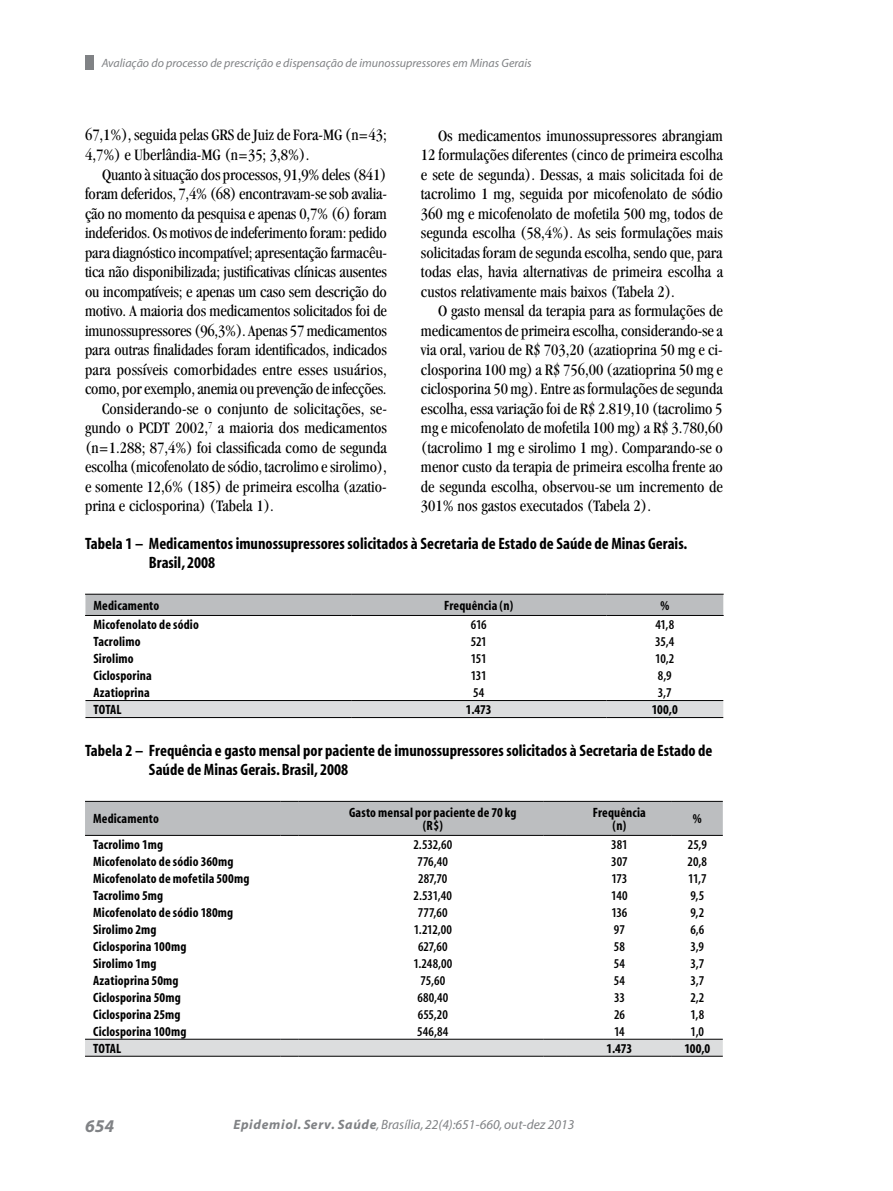
<style>
.page{position:relative;width:893px;height:1191px;background:#fff}
.page>*{position:absolute;margin:0;border:0;box-sizing:border-box;transform-origin:0 0}
.t1{font:italic 700 18px "Myriad";color:#808285}
.t2{font:condensed 16.5px/19.5px "Garamond";letter-spacing:-.01em;color:#000;text-align:justify}
.t3{font:700 condensed 16.5px/19.5px "Myriad";color:#000}
.t4{font:700 condensed 13.5px/13.5px "Myriad";letter-spacing:.01em;color:#000;text-align:center}
.t5{font:600 condensed 13.5px "Myriad";letter-spacing:-.005em;color:#000}
.t6{font:italic 13.5px "Myriad";color:#808285}
.t7{font:italic 12px "Myriad";color:#808285}
.s1{font-weight:700}
</style>
<div class="page">
<div style="left:85px;top:55px;width:9px;height:15px;background:#808285"></div>
<div style="left:85px;top:595px;width:638px;height:20px;background:#bcbec0"></div>
<div style="left:85px;top:701px;width:638px;height:16px;background:#dcddde"></div>
<hr style="left:85px;top:594px;width:266px;height:1px;background:#000">
<hr style="left:351px;top:594px;width:255px;height:1px;background:#000">
<hr style="left:606px;top:594px;width:118px;height:1px;background:#000">
<hr style="left:85px;top:615px;width:266px;height:1px;background:#000">
<hr style="left:351px;top:615px;width:255px;height:1px;background:#000">
<hr style="left:606px;top:615px;width:118px;height:1px;background:#000">
<hr style="left:85px;top:700px;width:266px;height:1px;background:#000">
<hr style="left:351px;top:700px;width:255px;height:1px;background:#000">
<hr style="left:606px;top:700px;width:117px;height:1px;background:#000">
<hr style="left:85px;top:717px;width:266px;height:1px;background:#000">
<hr style="left:351px;top:717px;width:255px;height:1px;background:#000">
<hr style="left:606px;top:717px;width:117px;height:1px;background:#000">
<svg style="left:85px;top:801px;width:638px;height:35px;background:#b3b5b7"></svg>
<hr style="left:567px;top:835px;width:105px;height:1px;background:#000">
<hr style="left:672px;top:835px;width:51px;height:1px;background:#000">
<svg style="left:85px;top:1038px;width:638px;height:18px;background:#cecfd0"></svg>
<hr style="left:567px;top:1055px;width:105px;height:1px;background:#000">
<hr style="left:672px;top:1055px;width:51px;height:1px;background:#000">
<p class="t7" style="left:102px;top:57px;width:431px">Avaliação do processo de prescrição e dispensação de imunossupressores em Minas Gerais</p>
<p class="t2" style="left:85px;top:125px;width:303px">67,1%), seguida pelas GRS de Juiz de Fora-MG (n=43;<br>4,7%) e Uberlândia-MG (n=35; 3,8%).</p>
<p class="t2" style="left:102px;top:164px;width:286px">Quanto à situação dos processos, 91,9% deles (841)</p>
<p class="t2" style="left:85px;top:184px;width:303px">foram deferidos, 7,4% (68) encontravam-se sob avalia-</p>
<p class="t2" style="left:85px;top:203px;width:303px">ção no momento da pesquisa e apenas 0,7% (6) foram</p>
<p class="t2" style="left:85px;top:223px;width:303px">indeferidos. Os motivos de indeferimento foram: pedido</p>
<p class="t2" style="left:85px;top:242px;width:303px">para diagnóstico incompatível; apresentação farmacêu-</p>
<p class="t2" style="left:85px;top:262px;width:303px">tica não disponibilizada; justificativas clínicas ausentes</p>
<p class="t2" style="left:85px;top:281px;width:303px">ou incompatíveis; e apenas um caso sem descrição do</p>
<p class="t2" style="left:85px;top:301px;width:303px">motivo. A maioria dos medicamentos solicitados foi de</p>
<p class="t2" style="left:85px;top:320px;width:303px">imunossupressores (96,3%). Apenas 57 medicamentos</p>
<p class="t2" style="left:85px;top:340px;width:303px">para outras finalidades foram identificados, indicados</p>
<p class="t2" style="left:85px;top:359px;width:303px">para possíveis comorbidades entre esses usuários,</p>
<p class="t2" style="left:85px;top:379px;width:303px">como, por exemplo, anemia ou prevenção de infecções.</p>
<p class="t2" style="left:102px;top:398px;width:286px">Considerando-se o conjunto de solicitações, se-</p>
<p class="t2" style="left:85px;top:418px;width:303px">gundo o PCDT 2002,<sup>7</sup> a maioria dos medicamentos</p>
<p class="t2" style="left:85px;top:437px;width:303px">(n=1.288; 87,4%) foi classificada como de segunda</p>
<p class="t2" style="left:85px;top:457px;width:303px">escolha (micofenolato de sódio, tacrolimo e sirolimo),</p>
<p class="t2" style="left:85px;top:476px;width:303px">e somente 12,6% (185) de primeira escolha (azatio-</p>
<p class="t2" style="left:85px;top:496px;width:190px">prina e ciclosporina) (Tabela 1).</p>
<p class="t2" style="left:421px;top:125px;width:304px;text-indent:17px">Os medicamentos imunossupressores abrangiam 12 formulações diferentes (cinco de primeira escolha e sete de segunda). Dessas, a mais solicitada foi de tacrolimo 1 mg, seguida por micofenolato de sódio 360 mg e micofenolato de mofetila 500 mg, todos de segunda escolha (58,4%). As seis formulações mais solicitadas foram de segunda escolha, sendo que, para todas elas, havia alternativas de primeira escolha a custos relativamente mais baixos (Tabela 2).</p>
<p class="t2" style="left:421px;top:301px;width:303px;text-indent:17px">O gasto mensal da terapia para as formulações de medicamentos de primeira escolha, considerando-se a via oral, variou de R$ 703,20 (azatioprina 50 mg e ci&shy;closporina 100 mg) a R$ 756,00 (azatioprina 50 mg e ciclosporina 50 mg). Entre as formulações de segunda escolha, essa variação foi de R$ 2.819,10 (tacrolimo 5 mg e micofenolato de mofetila 100 mg) a R$ 3.780,60 (tacrolimo 1 mg e sirolimo 1 mg). Comparando-se o menor custo da terapia de primeira escolha frente ao de segunda escolha, observou-se um incremento de 301% nos gastos executados (Tabela 2).</p>
<p class="t3" style="left:149px;top:534px;width:540px;text-indent:-64px">Tabela 1 – Medicamentos imunossupressores solicitados à Secretaria de Estado de Saúde de Minas Gerais.<br>Brasil, 2008</p>
<p class="t4" style="left:94px;top:599px;width:67px">Medicamento</p>
<p class="t4" style="left:444px;top:599px;width:71px">Frequência (n)</p>
<p class="t4" style="left:660px;top:599px;width:10px">%</p>
<p class="t4" style="left:94px;top:618px;width:107px">Micofenolato de sódio</p>
<p class="t5" style="left:471px;top:618px;width:17px">616</p>
<p class="t5" style="left:655px;top:618px;width:20px">41,8</p>
<p class="t4" style="left:94px;top:635px;width:48px">Tacrolimo</p>
<p class="t5" style="left:471px;top:635px;width:18px">521</p>
<p class="t5" style="left:655px;top:635px;width:21px">35,4</p>
<p class="t4" style="left:94px;top:652px;width:42px">Sirolimo</p>
<p class="t5" style="left:471px;top:652px;width:17px">151</p>
<p class="t5" style="left:655px;top:652px;width:21px">10,2</p>
<p class="t4" style="left:94px;top:669px;width:60px">Ciclosporina</p>
<p class="t5" style="left:471px;top:669px;width:17px">131</p>
<p class="t5" style="left:658px;top:669px;width:15px">8,9</p>
<p class="t4" style="left:94px;top:686px;width:58px">Azatioprina</p>
<p class="t5" style="left:473px;top:685px;width:13px">54</p>
<p class="t5" style="left:658px;top:685px;width:15px">3,7</p>
<p class="t4" style="left:94px;top:703px;width:30px">TOTAL</p>
<p class="t4" style="left:466px;top:703px;width:27px">1.473</p>
<p class="t4" style="left:652px;top:703px;width:27px">100,0</p>
<p class="t3" style="left:149px;top:741px;width:565px;text-indent:-64px">Tabela 2 – Frequência e gasto mensal por paciente de imunossupressores solicitados à Secretaria de Estado de<br>Saúde de Minas Gerais. Brasil, 2008</p>
<p class="t4" style="left:93px;top:812px;width:67px">Medicamento</p>
<p class="t4" style="left:349px;top:806px;width:169px">Gasto mensal por paciente de 70 kg (R$)</p>
<p class="t4" style="left:593px;top:806px;width:55px">Frequência (n)</p>
<p class="t4" style="left:693px;top:812px;width:10px">%</p>
<p class="t4" style="left:93px;top:838px;width:71px">Tacrolimo 1mg</p>
<p class="t5" style="left:413px;top:838px;width:40px">2.532,60</p>
<p class="t5" style="left:611px;top:838px;width:18px">381</p>
<p class="t5" style="left:688px;top:838px;width:21px">25,9</p>
<p class="t4" style="left:93px;top:855px;width:142px">Micofenolato de sódio 360mg</p>
<p class="t5" style="left:418px;top:854px;width:32px">776,40</p>
<p class="t5" style="left:611px;top:854px;width:18px">307</p>
<p class="t5" style="left:688px;top:854px;width:21px">20,8</p>
<p class="t4" style="left:93px;top:872px;width:158px">Micofenolato de mofetila 500mg</p>
<p class="t5" style="left:418px;top:871px;width:31px">287,70</p>
<p class="t5" style="left:611px;top:871px;width:17px">173</p>
<p class="t5" style="left:688px;top:871px;width:20px">11,7</p>
<p class="t4" style="left:93px;top:889px;width:72px">Tacrolimo 5mg</p>
<p class="t5" style="left:414px;top:888px;width:40px">2.531,40</p>
<p class="t5" style="left:611px;top:888px;width:18px">140</p>
<p class="t5" style="left:690px;top:888px;width:15px">9,5</p>
<p class="t4" style="left:93px;top:906px;width:142px">Micofenolato de sódio 180mg</p>
<p class="t5" style="left:418px;top:905px;width:31px">777,60</p>
<p class="t5" style="left:611px;top:905px;width:18px">136</p>
<p class="t5" style="left:690px;top:905px;width:15px">9,2</p>
<p class="t4" style="left:93px;top:923px;width:65px">Sirolimo 2mg</p>
<p class="t5" style="left:414px;top:922px;width:40px">1.212,00</p>
<p class="t5" style="left:614px;top:922px;width:12px">97</p>
<p class="t5" style="left:690px;top:922px;width:15px">6,6</p>
<p class="t4" style="left:93px;top:940px;width:95px">Ciclosporina 100mg</p>
<p class="t5" style="left:418px;top:939px;width:31px">627,60</p>
<p class="t5" style="left:614px;top:939px;width:13px">58</p>
<p class="t5" style="left:691px;top:939px;width:15px">3,9</p>
<p class="t4" style="left:93px;top:957px;width:65px">Sirolimo 1mg</p>
<p class="t5" style="left:413px;top:956px;width:41px">1.248,00</p>
<p class="t5" style="left:614px;top:956px;width:13px">54</p>
<p class="t5" style="left:691px;top:956px;width:15px">3,7</p>
<p class="t4" style="left:93px;top:974px;width:87px">Azatioprina 50mg</p>
<p class="t5" style="left:421px;top:973px;width:26px">75,60</p>
<p class="t5" style="left:614px;top:973px;width:13px">54</p>
<p class="t5" style="left:691px;top:973px;width:15px">3,7</p>
<p class="t4" style="left:93px;top:991px;width:89px">Ciclosporina 50mg</p>
<p class="t5" style="left:417px;top:990px;width:33px">680,40</p>
<p class="t5" style="left:614px;top:990px;width:12px">33</p>
<p class="t5" style="left:690px;top:990px;width:16px">2,2</p>
<p class="t4" style="left:93px;top:1008px;width:89px">Ciclosporina 25mg</p>
<p class="t5" style="left:418px;top:1007px;width:32px">655,20</p>
<p class="t5" style="left:614px;top:1007px;width:12px">26</p>
<p class="t5" style="left:690px;top:1007px;width:15px">1,8</p>
<p class="t4" style="left:93px;top:1025px;width:95px">Ciclosporina 100mg</p>
<p class="t5" style="left:417px;top:1024px;width:33px">546,84</p>
<p class="t5" style="left:614px;top:1024px;width:12px">14</p>
<p class="t5" style="left:691px;top:1024px;width:15px">1,0</p>
<p class="t4" style="left:93px;top:1042px;width:30px">TOTAL</p>
<p class="t4" style="left:607px;top:1042px;width:27px">1.473</p>
<p class="t4" style="left:684px;top:1042px;width:27px">100,0</p>
<p class="t1" style="left:85px;top:1116px;width:31px">654</p>
<p class="t6" style="left:233px;top:1117px;width:343px"><span class="s1">Epidemiol. Serv. Saúde</span>, Brasília, 22(4):651-660, out-dez 2013</p>
</div>
